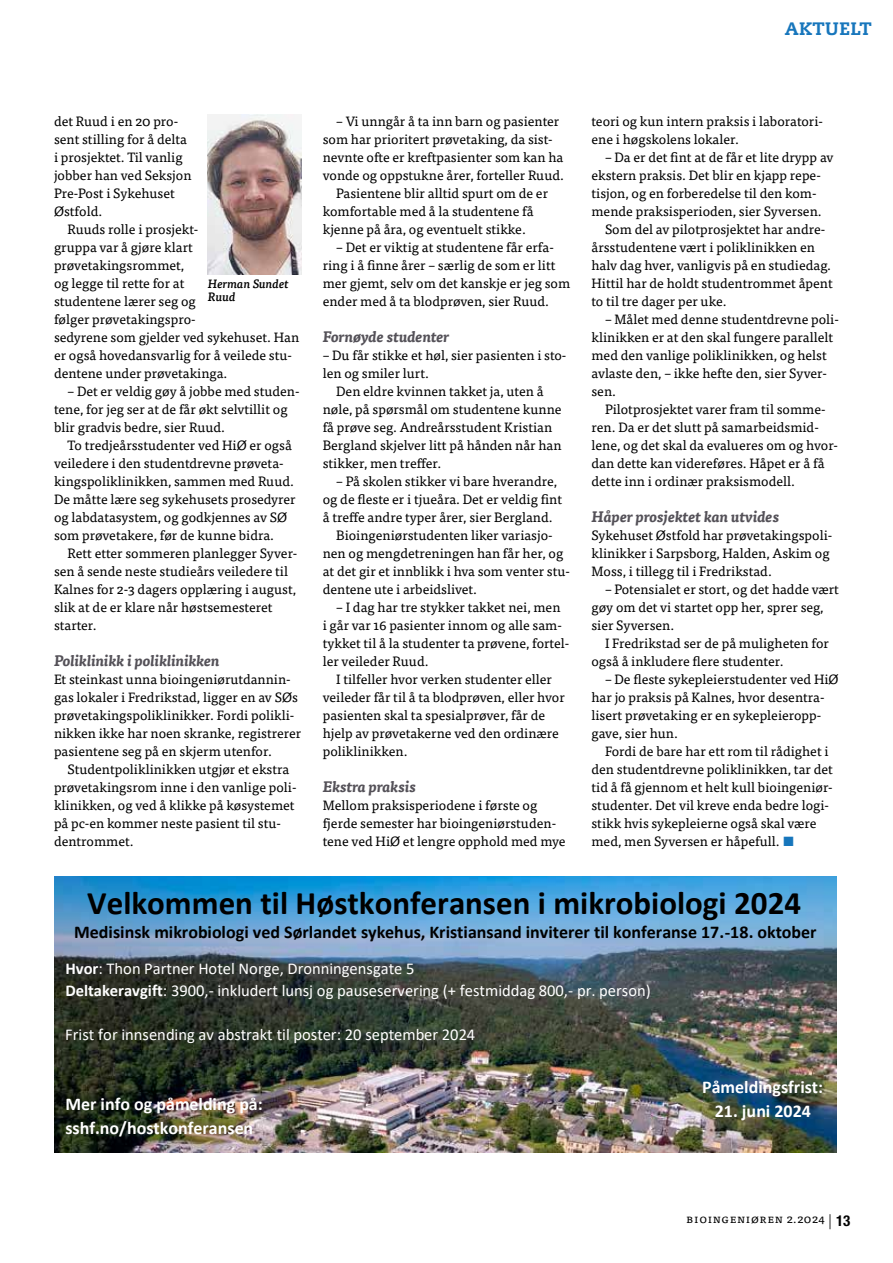
<style>
.page{position:relative;width:893px;height:1263px;background:#fff}
.page>*{position:absolute;margin:0;border:0;box-sizing:border-box;transform-origin:0 0}
.t1{font:700 33px "Calibri";color:#000}
.t2{font:700 18px "Calibri";color:#000}
.t3{font:700 18px "Calibri";color:#fff}
.t4{font:800 18px "Caecilia LT Std";letter-spacing:.02em;color:#1776bc}
.t5{font:16.5px/21.8px "Calibri";color:#fff}
.t6{font:italic 700 15px "Tisa Pro";color:#545158}
.t7{font:13.5px/18px "Tisa Pro";color:#000}
.t8{font:12px "Tisa Pro";letter-spacing:.05em;color:#000}
.t9{font:italic 500 12px/13.5px "Tisa Pro";color:#000}
.s1{color:#1776bc}
.s2{font-weight:700}
.s3{font-family:"Helvetica Neue LT Pro";font-weight:300;font-size:15px}
.s4{font-family:"Helvetica Neue LT Pro";font-weight:700;font-stretch:condensed;font-size:15px}
</style>
<div class="page">
<img style="left:208px;top:115px;width:93px;height:159px">
<img style="left:54px;top:876px;width:782px;height:277px">
<h2 class="t4" style="left:785px;top:18px;width:88px">AKTUELT</h2>
<p class="t7" style="left:54px;top:111px;width:139px">det Ruud i en 20 pro&shy;sent stilling for å delta i prosjektet. Til vanlig jobber han ved Seksjon<br>Pre-Post i Sykehuset<br>Østfold.</p>
<p class="t7" style="left:54px;top:219px;width:247px;text-indent:14px">Ruuds rolle i prosjekt-<br>gruppa var å gjøre klart prøvetakingsrommet,<br>og legge til rette for at<br>studentene lærer seg og<br>følger prøvetakingspro-<br>sedyrene som gjelder ved sykehuset. Han er også hovedansvarlig for å veilede stu&shy;dentene under prøvetakinga.</p>
<p class="t7" style="left:54px;top:381px;width:247px;text-indent:13px">– Det er veldig gøy å jobbe med studen&shy;tene, for jeg ser at de får økt selvtillit og blir gradvis bedre, sier Ruud.</p>
<p class="t7" style="left:54px;top:435px;width:243px;text-indent:14px">To tredjeårsstudenter ved HiØ er også veiledere i den studentdrevne prøveta&shy;kingspoliklinikken, sammen med Ruud.<br>De måtte lære seg sykehusets prosedyrer og labdatasystem, og godkjennes av SØ som prøvetakere, før de kunne bidra.</p>
<p class="t7" style="left:54px;top:543px;width:245px;text-indent:14px">Rett etter sommeren planlegger Syver&shy;sen å sende neste studieårs veiledere til Kalnes for 2-3 dagers opplæring i august, slik at de er klare når høstsemesteret starter.</p>
<p class="t6" style="left:54px;top:649px;width:167px">Poliklinikk i poliklinikken</p>
<p class="t7" style="left:54px;top:669px;width:249px">Et steinkast unna bioingeniørutdannin&shy;gas lokaler i Fredrikstad, ligger en av SØs prøvetakingspoliklinikker. Fordi polikli&shy;nikken ikke har noen skranke, registrerer pasientene seg på en skjerm utenfor.</p>
<p class="t7" style="left:54px;top:759px;width:244px;text-indent:14px">Studentpoliklinikken utgjør et ekstra prøvetakingsrom inne i den vanlige poli&shy;klinikken, og ved å klikke på køsystemet på pc-en kommer neste pasient til stu&shy;dentrommet.</p>
<p class="t9" style="left:208px;top:276px;width:82px">Herman Sundet<br>Ruud</p>
<p class="t7" style="left:336px;top:111px;width:225px">– Vi unngår å ta inn barn og pasienter</p>
<p class="t7" style="left:323px;top:129px;width:231px">som har prioritert prøvetaking, da sist-</p>
<p class="t7" style="left:323px;top:147px;width:242px">nevnte ofte er kreftpasienter som kan ha</p>
<p class="t7" style="left:323px;top:165px;width:243px">vonde og oppstukne årer, forteller Ruud.</p>
<p class="t7" style="left:336px;top:183px;width:213px">Pasientene blir alltid spurt om de er</p>
<p class="t7" style="left:323px;top:201px;width:212px">komfortable med å la studentene få</p>
<p class="t7" style="left:323px;top:219px;width:205px">kjenne på åra, og eventuelt stikke.</p>
<p class="t7" style="left:323px;top:237px;width:249px;text-indent:13px">– Det er viktig at studentene får erfa&shy;ring i å finne årer – særlig de som er litt mer gjemt, selv om det kanskje er jeg som ender med å ta blodprøven, sier Ruud.</p>
<p class="t6" style="left:323px;top:325px;width:128px">Fornøyde studenter</p>
<p class="t7" style="left:323px;top:345px;width:245px">– Du får stikke et høl, sier pasienten i sto-</p>
<p class="t7" style="left:323px;top:363px;width:108px">len og smiler lurt.</p>
<p class="t7" style="left:336px;top:381px;width:209px">Den eldre kvinnen takket ja, uten å</p>
<p class="t7" style="left:323px;top:399px;width:240px">nøle, på spørsmål om studentene kunne</p>
<p class="t7" style="left:323px;top:417px;width:231px">få prøve seg. Andreårsstudent Kristian</p>
<p class="t7" style="left:323px;top:435px;width:240px">Bergland skjelver litt på hånden når han</p>
<p class="t7" style="left:323px;top:453px;width:120px">stikker, men trefer.</p>
<p class="t7" style="left:336px;top:471px;width:222px">– På skolen stikker vi bare hverandre,</p>
<p class="t7" style="left:323px;top:489px;width:241px">og de fleste er i tjueåra. Det er veldig fint</p>
<p class="t7" style="left:323px;top:507px;width:231px">å trefe andre typer årer, sier Bergland.</p>
<p class="t7" style="left:336px;top:525px;width:218px">Bioingeniørstudenten liker variasjo-</p>
<p class="t7" style="left:323px;top:543px;width:242px">nen og mengdetreningen han får her, og</p>
<p class="t7" style="left:323px;top:561px;width:249px">at det gir et innblikk i hva som venter stu-</p>
<p class="t7" style="left:323px;top:579px;width:156px">dentene ute i arbeidslivet.</p>
<p class="t7" style="left:323px;top:597px;width:248px;text-indent:13px">– I dag har tre stykker takket nei, men<br>i går var 16 pasienter innom og alle sam&shy;tykket til å la studenter ta prøvene, fortel&shy;ler veileder Ruud.</p>
<p class="t7" style="left:323px;top:669px;width:244px;text-indent:14px">I tilfeller hvor verken studenter eller veileder får til å ta blodprøven, eller hvor pasienten skal ta spesialprøver, får de hjelp av prøvetakerne ved den ordinære poliklinikken.</p>
<p class="t6" style="left:323px;top:775px;width:95px">Ekstra praksis</p>
<p class="t7" style="left:323px;top:795px;width:244px">Mellom praksisperiodene i første og fjerde semester har bioingeniørstuden&shy;tene ved HiØ et lengre opphold med mye</p>
<p class="t7" style="left:591px;top:111px;width:233px">teori og kun intern praksis i laboratori&shy;ene i høgskolens lokaler.</p>
<p class="t7" style="left:605px;top:147px;width:230px">– Da er det fint at de får et lite drypp av</p>
<p class="t7" style="left:591px;top:165px;width:231px">ekstern praksis. Det blir en kjapp repe-</p>
<p class="t7" style="left:591px;top:183px;width:227px">tisjon, og en forberedelse til den kom-</p>
<p class="t7" style="left:591px;top:201px;width:232px">mende praksisperioden, sier Syversen.</p>
<p class="t7" style="left:605px;top:219px;width:222px">Som del av pilotprosjektet har andre-</p>
<p class="t7" style="left:591px;top:237px;width:225px">årsstudentene vært i poliklinikken en</p>
<p class="t7" style="left:591px;top:255px;width:241px">halv dag hver, vanligvis på en studiedag.</p>
<p class="t7" style="left:591px;top:273px;width:243px">Hittil har de holdt studentrommet åpent</p>
<p class="t7" style="left:591px;top:291px;width:137px">to til tre dager per uke.</p>
<p class="t7" style="left:591px;top:309px;width:249px;text-indent:13px">– Målet med denne studentdrevne poli&shy;klinikken er at den skal fungere parallelt med den vanlige poliklinikken, og helst avlaste den, – ikke hefte den, sier Syver&shy;sen.</p>
<p class="t7" style="left:591px;top:399px;width:248px;text-indent:14px">Pilotprosjektet varer fram til somme&shy;ren. Da er det slutt på samarbeidsmid&shy;lene, og det skal da evalueres om og hvor&shy;dan dette kan videreføres. Håpet er å få dette inn i ordinær praksismodell.</p>
<p class="t6" style="left:591px;top:505px;width:189px">Håper prosjektet kan utvides</p>
<p class="t7" style="left:591px;top:525px;width:242px">Sykehuset Østfold har prøvetakingspoli&shy;klinikker i Sarpsborg, Halden, Askim og<br>Moss, i tillegg til i Fredrikstad.</p>
<p class="t7" style="left:591px;top:579px;width:249px;text-indent:14px">– Potensialet er stort, og det hadde vært gøy om det vi startet opp her, sprer seg, sier Syversen.</p>
<p class="t7" style="left:591px;top:633px;width:239px;text-indent:14px">I Fredrikstad ser de på muligheten for også å inkludere flere studenter.</p>
<p class="t7" style="left:591px;top:669px;width:249px;text-indent:14px">– De fleste sykepleierstudenter ved HiØ har jo praksis på Kalnes, hvor desentra&shy;lisert prøvetaking er en sykepleieropp&shy;gave, sier hun.</p>
<p class="t7" style="left:591px;top:741px;width:243px;text-indent:14px">Fordi de bare har ett rom til rådighet i den studentdrevne poliklinikken, tar det tid å få gjennom et helt kull bioingeniør&shy;studenter. Det vil kreve enda bedre logi&shy;stikk hvis sykepleierne også skal være med, men Syversen er håpefull. <span class="s1">■</span></p>
<h1 class="t1" style="left:87px;top:879px;width:715px">Velkommen til Høstkonferansen i mikrobiologi 2024</h1>
<h2 class="t2" style="left:74px;top:919px;width:744px">Medisinsk mikrobiologi ved Sørlandet sykehus, Kristiansand inviterer til konferanse 17.-18. oktober</h2>
<p class="t5" style="left:65px;top:958px;width:587px"><span class="s2">Hvor</span>: Thon Partner Hotel Norge, Dronningensgate 5<br><span class="s2">Deltakeravgift</span>: 3900,- inkludert lunsj og pauseservering (+ festmiddag 800,- pr. person)</p>
<p class="t5" style="left:65px;top:1023px;width:411px">Frist for innsending av abstrakt til poster: 20 september 2024</p>
<h2 class="t3" style="left:702px;top:1074px;width:122px">Påmeldingsfrist:</h2>
<h2 class="t3" style="left:65px;top:1091px;width:199px">Mer info og påmelding på:</h2>
<h2 class="t3" style="left:715px;top:1098px;width:97px">21. juni 2024</h2>
<h2 class="t3" style="left:65px;top:1115px;width:189px">sshf.no/hostkonferansen</h2>
<p class="t8" style="left:686px;top:1209px;width:166px">Bioingeniøren 2.2024 <span class="s3">|</span> <span class="s4">13</span></p>
</div>
